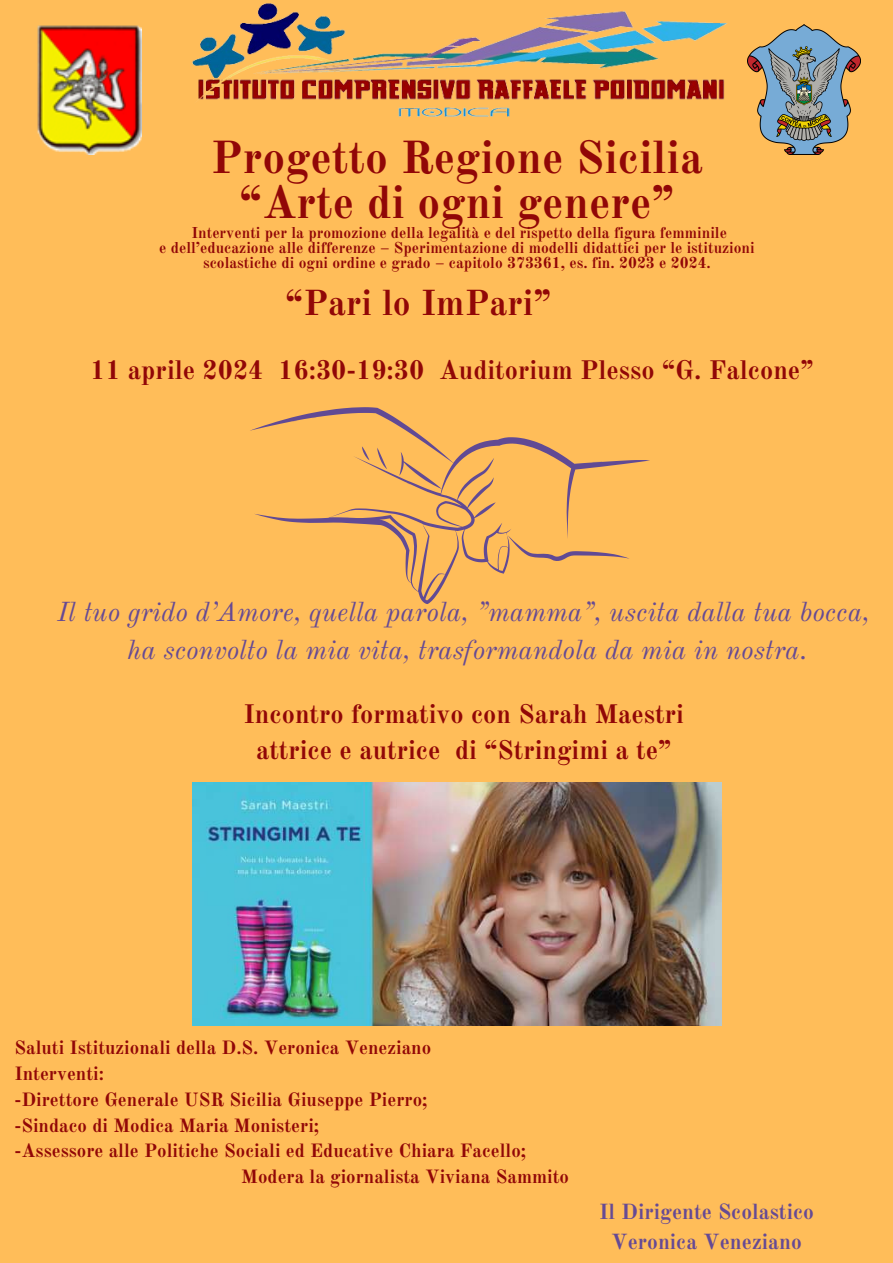
<style>
.page{position:relative;width:893px;height:1263px;background:#ffbd59}
.page>*{position:absolute;margin:0;border:0;box-sizing:border-box;transform-origin:0 0}
.t1{font:700 45.45px "Old Standard";color:#910707}
.t2{font:700 35.4px "Old Standard";color:#910707}
.t3{font:italic 26.92px/37.7px "Old Standard";color:#664a94;text-align:center}
.t4{font:700 26.25px/36.6px "Old Standard";color:#910707;text-align:center}
.t5{font:700 21.45px/29.8px "Old Standard";color:#664a94;text-align:center}
.t6{font:700 18.83px "Old Standard";color:#910707}
.t7{font:700 15.45px/15.1px "Old Standard";color:#910707;text-align:center}
</style>
<div class="page">
<svg style="left:250px;top:407px;width:400px;height:197px"></svg>
<img style="left:193px;top:783px;width:528px;height:242px">
<img style="left:192px;top:3px;width:536px;height:114px">
<img style="left:37px;top:25px;width:105px;height:129px">
<img style="left:747px;top:25px;width:113px;height:129px">
<h3 class="t1" style="left:211px;top:130px;width:494px">Progetto Regione Sicilia</h3>
<h2 class="t1" style="left:240px;top:175px;width:436px">“Arte di ogni genere”</h2>
<p class="t7" style="left:191px;top:225px;width:537px">Interventi per la promozione della legalità e del rispetto della figura femminile</p>
<h5 class="t7" style="left:159px;top:240px;width:597px">e dell’educazione alle differenze – Sperimentazione di modelli didattici per le istituzioni scolastiche di ogni ordine e grado – capitolo 373361, es. fin. 2023 e 2024.</h5>
<p class="t2" style="left:286px;top:281px;width:267px">“Pari lo ImPari”</p>
<p class="t4" style="left:90px;top:352px;width:725px">11 aprile 2024 16:30-19:30 Auditorium Plesso “G. Falcone”</p>
<p class="t3" style="left:58px;top:593px;width:813px">Il tuo grido d’Amore, quella parola, ”mamma”, uscita dalla tua bocca, ha sconvolto la mia vita, trasformandola da mia in nostra.</p>
<p class="t4" style="left:243px;top:696px;width:442px">Incontro formativo con Sarah Maestri attrice e autrice di “Stringimi a te”</p>
<h1 class="t6" style="left:14px;top:1036px;width:418px">Saluti Istituzionali della D.S. Veronica Veneziano</h1>
<h1 class="t6" style="left:14px;top:1062px;width:91px">Interventi:</h1>
<h1 class="t6" style="left:14px;top:1088px;width:414px">-Direttore Generale USR Sicilia Giuseppe Pierro;</h1>
<h1 class="t6" style="left:14px;top:1114px;width:306px">-Sindaco di Modica Maria Monisteri;</h1>
<h1 class="t6" style="left:14px;top:1139px;width:513px">-Assessore alle Politiche Sociali ed Educative Chiara Facello;</h1>
<h1 class="t6" style="left:241px;top:1165px;width:329px">Modera la giornalista Viviana Sammito</h1>
<h2 class="t5" style="left:599px;top:1197px;width:216px">Il Dirigente Scolastico<br>Veronica Veneziano</h2>
</div>
